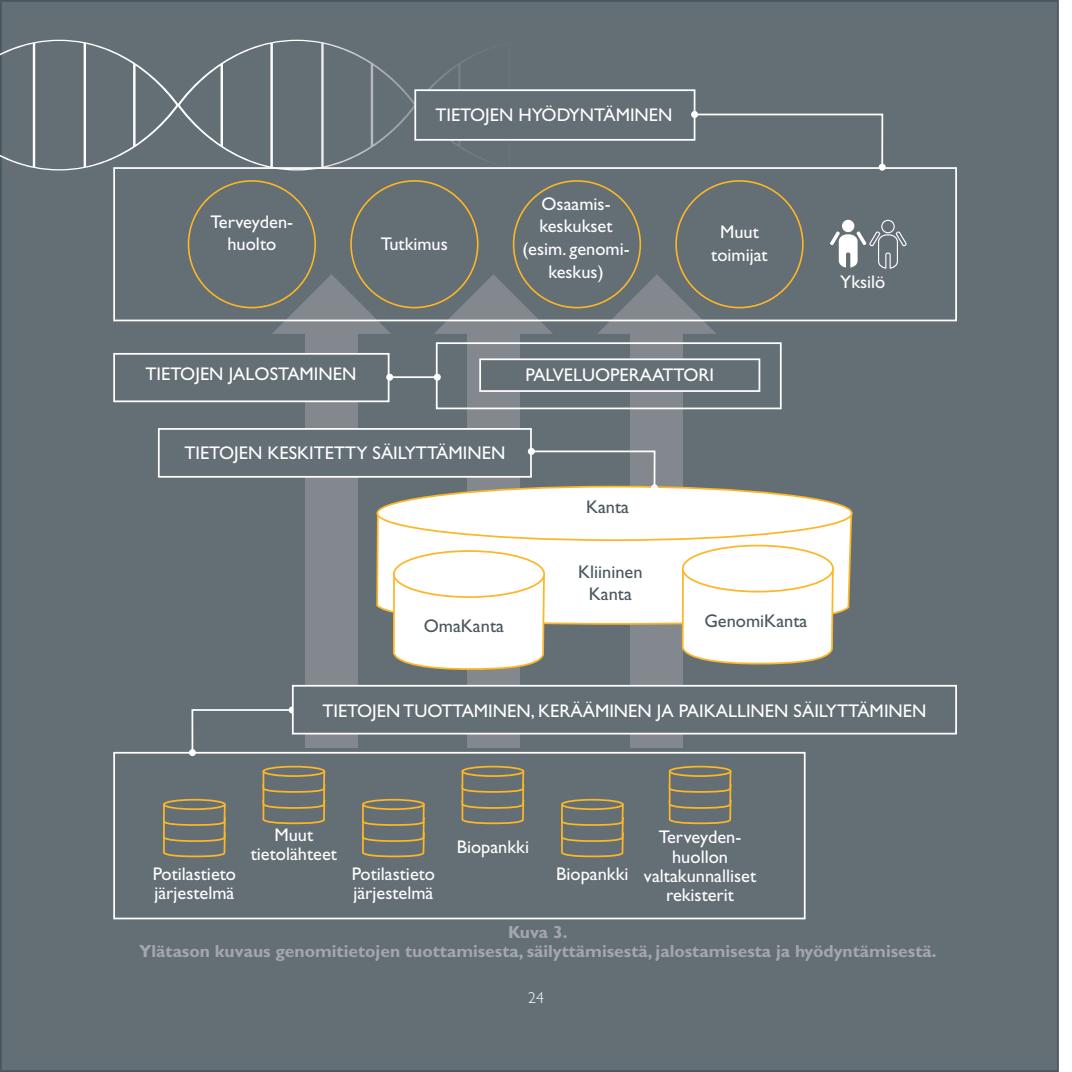
<style>
.page{position:relative;width:1072px;height:1072px;background:#fff}
.page>*{position:absolute;margin:0;border:0;box-sizing:border-box;transform-origin:0 0}
.t1{font:18.38px/19.2px "Gill Sans Std";color:#fff;text-align:center}
.t2{font:18.38px/22.8px "Gill Sans Std";color:#48575e;text-align:center}
.t3{font:700 17.5px/19.2px "Gill Sans Std";color:#a4a7ab;text-align:center}
.t4{font:300 15.75px "Gill Sans Std";color:#fff}
</style>
<div class="page">
<div style="left:1px;top:1px;width:1056px;height:1070px;background:#646e75"></div>
<div style="left:305px;top:333px;width:52px;height:414px;background:#83888e"></div>
<svg style="left:272px;top:274px;width:119px;height:60px"></svg>
<div style="left:467px;top:333px;width:52px;height:414px;background:#83888e"></div>
<svg style="left:434px;top:274px;width:119px;height:60px"></svg>
<div style="left:631px;top:333px;width:52px;height:414px;background:#83888e"></div>
<svg style="left:597px;top:274px;width:119px;height:60px"></svg>
<svg style="left:0;top:40px;width:478px;height:130px"></svg>
<div style="left:113px;top:353px;width:276px;height:49px;background:#646e75;border:2px solid #fff"></div>
<div style="left:414px;top:89px;width:281px;height:52px;background:#646e75;border:2px solid #fff"></div>
<div style="left:113px;top:167px;width:844px;height:154px;border:2px solid #fff"></div>
<svg style="left:693px;top:113px;width:191px;height:56px"></svg>
<div style="left:691px;top:111px;width:7px;height:7px;background:#fff;border-radius:50%"></div>
<div style="left:878px;top:164px;width:7px;height:7px;background:#fff;border-radius:50%"></div>
<svg style="left:376px;top:513px;width:477px;height:112px"></svg>
<div style="left:377px;top:486px;width:474px;height:54px;background:#fff;border-radius:50%"></div>
<div style="left:376px;top:485px;width:476px;height:56px;border:2px solid #fcb726;border-radius:50%"></div>
<svg style="left:392px;top:573px;width:154px;height:98px"></svg>
<div style="left:394px;top:551px;width:150px;height:46px;background:#fff;border-radius:50%"></div>
<div style="left:393px;top:550px;width:152px;height:48px;border:2px solid #fcb726;border-radius:50%"></div>
<svg style="left:681px;top:568px;width:153px;height:97px"></svg>
<div style="left:682px;top:545px;width:151px;height:46px;background:#fff;border-radius:50%"></div>
<div style="left:682px;top:544px;width:152px;height:48px;border:2px solid #fcb726;border-radius:50%"></div>
<div style="left:158px;top:428px;width:374px;height:49px;background:#646e75;border:2px solid #fff"></div>
<svg style="left:163px;top:805px;width:63px;height:53px"></svg>
<svg style="left:164px;top:799px;width:61px;height:10px"></svg>
<div style="left:163px;top:798px;width:63px;height:12px;border:2px solid #fcb726;border-radius:50%"></div>
<svg style="left:262px;top:770px;width:64px;height:55px"></svg>
<svg style="left:263px;top:766px;width:61px;height:10px"></svg>
<div style="left:262px;top:765px;width:63px;height:12px;border:2px solid #fcb726;border-radius:50%"></div>
<svg style="left:362px;top:805px;width:63px;height:53px"></svg>
<svg style="left:363px;top:799px;width:61px;height:10px"></svg>
<div style="left:362px;top:798px;width:63px;height:12px;border:2px solid #fcb726;border-radius:50%"></div>
<svg style="left:461px;top:770px;width:64px;height:55px"></svg>
<svg style="left:462px;top:766px;width:61px;height:10px"></svg>
<div style="left:461px;top:765px;width:63px;height:12px;border:2px solid #fcb726;border-radius:50%"></div>
<svg style="left:561px;top:803px;width:63px;height:55px"></svg>
<svg style="left:562px;top:799px;width:61px;height:10px"></svg>
<div style="left:561px;top:798px;width:62px;height:12px;border:2px solid #fcb726;border-radius:50%"></div>
<svg style="left:668px;top:770px;width:64px;height:55px"></svg>
<svg style="left:669px;top:766px;width:61px;height:10px"></svg>
<div style="left:668px;top:765px;width:63px;height:12px;border:2px solid #fcb726;border-radius:50%"></div>
<svg style="left:830px;top:220px;width:77px;height:49px"></svg>
<div style="left:436px;top:342px;width:345px;height:67px;border:2px solid #fff"></div>
<div style="left:479px;top:358px;width:281px;height:34px;background:#646e75;border:2px solid #fff"></div>
<svg style="left:529px;top:449px;width:127px;height:40px"></svg>
<div style="left:528px;top:448px;width:7px;height:7px;background:#fff;border-radius:50%"></div>
<div style="left:651px;top:484px;width:7px;height:7px;background:#fff;border-radius:50%"></div>
<div style="left:113px;top:752px;width:692px;height:167px;border:2px solid #fff"></div>
<hr style="left:390px;top:376px;width:47px;height:2px;background:#fff">
<div style="left:434px;top:374px;width:7px;height:7px;background:#fff;border-radius:50%"></div>
<div style="left:386px;top:374px;width:7px;height:7px;background:#fff;border-radius:50%"></div>
<svg style="left:191px;top:709px;width:103px;height:45px"></svg>
<div style="left:289px;top:706px;width:7px;height:7px;background:#fff;border-radius:50%"></div>
<div style="left:189px;top:749px;width:7px;height:7px;background:#fff;border-radius:50%"></div>
<div style="left:292px;top:685px;width:665px;height:49px;background:#646e75;border:2px solid #fff"></div>
<p class="t1" style="left:435px;top:105px;width:239px">TIETOJEN HYÖDYNTÄMINEN</p>
<p class="t1" style="left:522px;top:192px;width:109px;line-height:22.8px">Osaamis&shy;keskukset (esim. genomi&shy;keskus)</p>
<p class="t1" style="left:210px;top:210px;width:84px;line-height:22.8px">Terveyden&shy;huolto</p>
<p class="t1" style="left:711px;top:220px;width:58px;line-height:22.8px">Muut toimijat</p>
<p class="t1" style="left:381px;top:234px;width:68px">Tutkimus</p>
<p class="t1" style="left:145px;top:364px;width:212px">TIETOJEN JALOSTAMINEN</p>
<p class="t1" style="left:525px;top:365px;width:190px">PALVELUOPERAATTORI</p>
<p class="t1" style="left:184px;top:443px;width:322px">TIETOJEN KESKITETTY SÄILYTTÄMINEN</p>
<p class="t2" style="left:424px;top:615px;width:82px">OmaKanta</p>
<p class="t2" style="left:586px;top:496px;width:45px">Kanta</p>
<p class="t2" style="left:578px;top:560px;width:66px">Kliininen<br>Kanta</p>
<p class="t2" style="left:704px;top:609px;width:104px">GenomiKanta</p>
<p class="t1" style="left:840px;top:272px;width:47px">Yksilö</p>
<p class="t1" style="left:322px;top:701px;width:605px">TIETOJEN TUOTTAMINEN, KERÄÄMINEN JA PAIKALLINEN SÄILYTTÄMINEN</p>
<p class="t1" style="left:251px;top:824px;width:88px">Muut tietolähteet</p>
<p class="t1" style="left:456px;top:837px;width:74px">Biopankki</p>
<p class="t1" style="left:644px;top:827px;width:114px">Terveyden&shy;huollon valtakunnalliset rekisterit</p>
<p class="t1" style="left:153px;top:864px;width:85px;text-align:left">Potilastieto järjestelmä</p>
<p class="t1" style="left:556px;top:864px;width:74px">Biopankki</p>
<p class="t1" style="left:352px;top:864px;width:85px;text-align:left">Potilastieto järjestelmä</p>
<p class="t3" style="left:139px;top:922px;width:799px">Kuva 3.<br>Ylätason kuvaus genomitietojen tuottamisesta, säilyttämisestä, jalostamisesta ja hyödyntämisestä.</p>
<p class="t4" style="left:528px;top:989px;width:17px">24</p>
</div>
